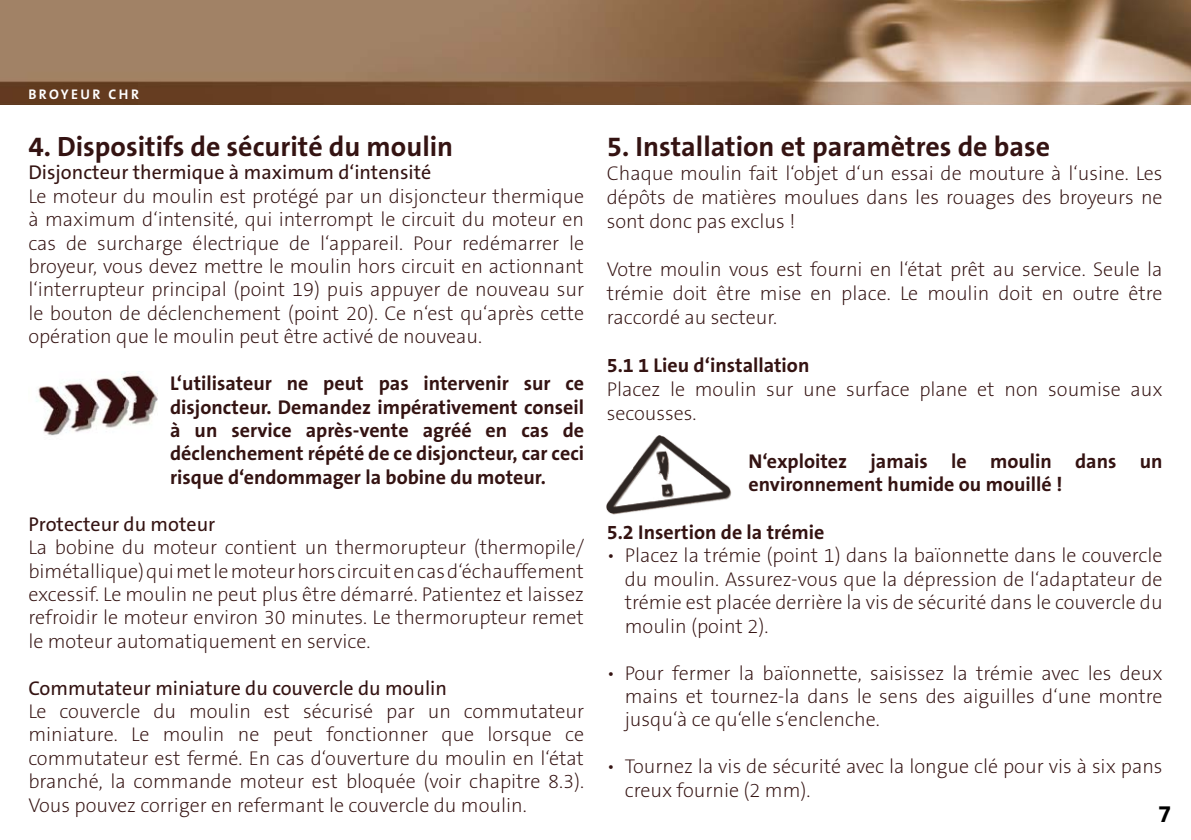
<style>
.page{position:relative;width:1191px;height:840px;background:#fff}
.page>*{position:absolute;margin:0;border:0;box-sizing:border-box;transform-origin:0 0}
.t1{font:700 28px "The Sans B7";color:#341312}
.t2{font:700 24px "The Sans B7";color:#000}
.t3{font:200 20px/23.4px "The Sans B2";color:#341312;text-align:justify}
.t4{font:700 20px/23.4px "The Sans B7";color:#341312}
.t5{font:20px "The Sans B5 Plain";color:#341312}
.t6{font:700 14px "The Sans B7";letter-spacing:.175em;color:#fff}
</style>
<div class="page">
<img style="left:0;top:0;width:1191px;height:104px">
<img style="left:607px;top:435px;width:124px;height:79px">
<img style="left:36px;top:371px;width:121px;height:65px">
<p class="t6" style="left:28px;top:87px;width:112px">BROYEUR CHR</p>
<h1 class="t1" style="left:28px;top:132px;width:426px">4. Dispositifs de sécurité du moulin</h1>
<p class="t5" style="left:28px;top:162px;width:404px">Disjoncteur thermique à maximum d‘intensité</p>
<p class="t3" style="left:28px;top:185px;width:557px">Le moteur du moulin est protégé par un disjoncteur thermique à maximum d‘intensité, qui interrompt le circuit du moteur en cas de surcharge électrique de l‘appareil. Pour redémarrer le broyeur, vous devez mettre le moulin hors circuit en actionnant l‘interrupteur principal (point 19) puis appuyer de nouveau sur le bouton de déclenchement (point 20). Ce n‘est qu‘après cette opération que le moulin peut être activé de nouveau.</p>
<p class="t4" style="left:170px;top:372px;width:415px;text-align:justify">L‘utilisateur ne peut pas intervenir sur ce disjoncteur. Demandez impérativement conseil à un service après-vente agréé en cas de déclenchement répété de ce disjoncteur, car ceci risque d‘endommager la bobine du moteur.</p>
<p class="t5" style="left:28px;top:513px;width:188px">Protecteur du moteur</p>
<p class="t3" style="left:28px;top:536px;width:557px">La bobine du moteur contient un thermorupteur (thermopile/ bimétallique) qui met le moteur hors circuit en cas d‘échauffement excessif. Le moulin ne peut plus être démarré. Patientez et laissez refroidir le moteur environ 30 minutes. Le thermorupteur remet le moteur automatiquement en service.</p>
<p class="t5" style="left:28px;top:677px;width:420px">Commutateur miniature du couvercle du moulin</p>
<p class="t3" style="left:28px;top:700px;width:557px">Le couvercle du moulin est sécurisé par un commutateur miniature. Le moulin ne peut fonctionner que lorsque ce commutateur est fermé. En cas d‘ouverture du moulin en l‘état branché, la commande moteur est bloquée (voir chapitre 8.3).<br>Vous pouvez corriger en refermant le couvercle du moulin.</p>
<h1 class="t1" style="left:607px;top:132px;width:445px">5. Installation et paramètres de base</h1>
<p class="t3" style="left:607px;top:162px;width:557px;line-height:24px">Chaque moulin fait l‘objet d‘un essai de mouture à l‘usine. Les dépôts de matières moulues dans les rouages des broyeurs ne sont donc pas exclus !</p>
<p class="t3" style="left:607px;top:258px;width:557px;line-height:24px">Votre moulin vous est fourni en l‘état prêt au service. Seule la trémie doit être mise en place. Le moulin doit en outre être raccordé au secteur.</p>
<p class="t4" style="left:607px;top:354px;width:204px">5.1 1 Lieu d‘installation</p>
<p class="t3" style="left:607px;top:378px;width:557px;line-height:24px">Placez le moulin sur une surface plane et non soumise aux secousses.</p>
<p class="t4" style="left:748px;top:449px;width:415px">N‘exploitez jamais le moulin dans un environnement humide ou mouillé !</p>
<p class="t4" style="left:607px;top:521px;width:219px">5.2 Insertion de la trémie</p>
<p class="t3" style="left:625px;top:544px;width:539px;text-indent:-18px">• Placez la trémie (point 1) dans la baïonnette dans le couvercle du moulin. Assurez-vous que la dépression de l‘adaptateur de trémie est placée derrière la vis de sécurité dans le couvercle du moulin (point 2).</p>
<p class="t3" style="left:625px;top:661px;width:539px;text-indent:-18px">• Pour fermer la baïonnette, saisissez la trémie avec les deux mains et tournez-la dans le sens des aiguilles d‘une montre jusqu‘à ce qu‘elle s‘enclenche.</p>
<p class="t3" style="left:625px;top:755px;width:539px;text-indent:-18px">• Tournez la vis de sécurité avec la longue clé pour vis à six pans creux fournie (2 mm).</p>
<p class="t2" style="left:1158px;top:801px;width:15px">7</p>
</div>
